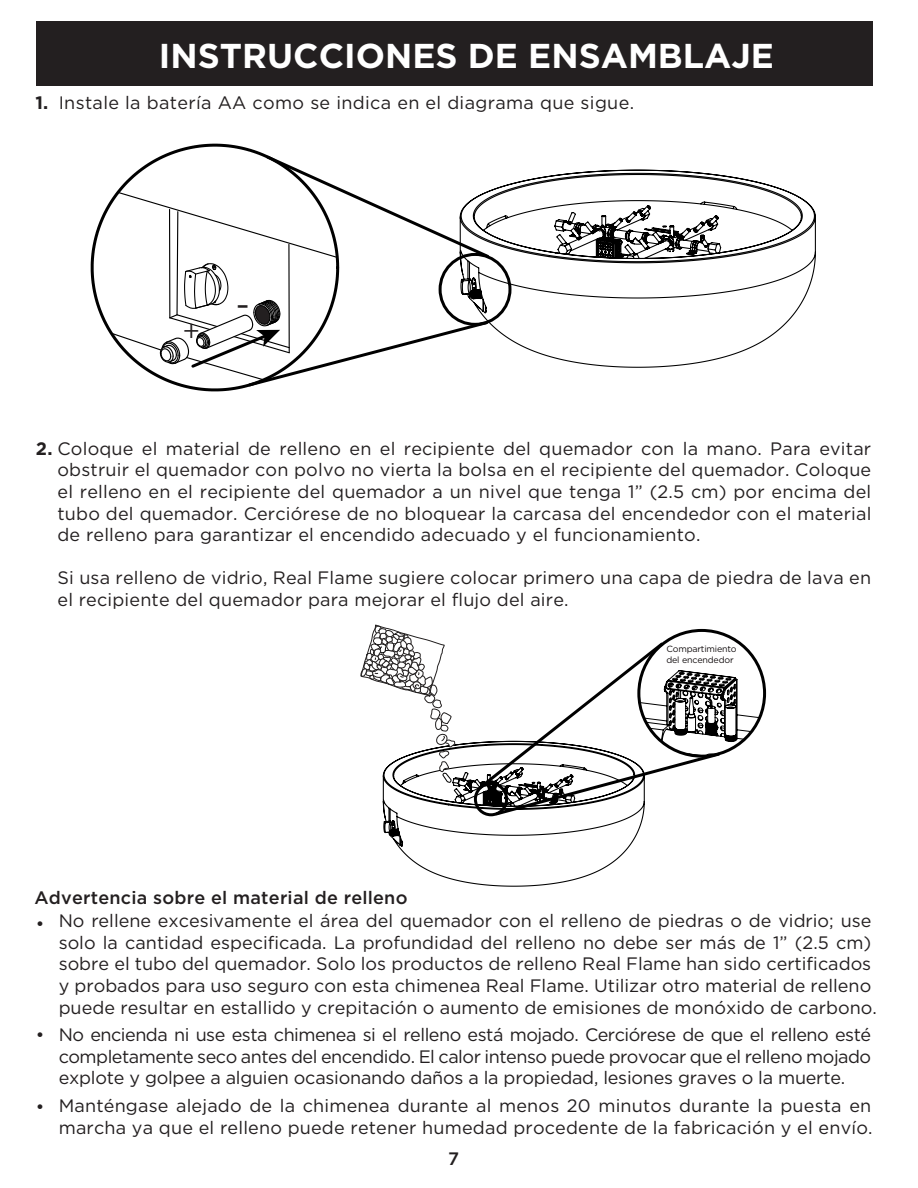
<style>
.page{position:relative;width:918px;height:1188px;background:#fff}
.page>*{position:absolute;margin:0;border:0;box-sizing:border-box;transform-origin:0 0}
.t1{font:39px "Myriad Pro";color:#231f20}
.t2{font:700 34.5px "Gotham";color:#fff}
.t3{font:26.7px "Myriad Pro";color:#231f20}
.t4{font:18px/21.6px "Gotham";letter-spacing:.01em;color:#231f20}
.t5{font:500 18px "Gotham";letter-spacing:.01em;color:#231f20}
.t6{font:9px/10.8px "Gotham";letter-spacing:-.02em;color:#151011}
.s1{font-weight:700}
</style>
<div class="page">
<div style="left:36px;top:21px;width:837px;height:65px;background:#231f20"></div>
<svg style="left:90px;top:143px;width:172px;height:249px"></svg>
<svg style="left:110px;top:153px;width:349px;height:236px"></svg>
<svg style="left:459px;top:169px;width:357px;height:199px"></svg>
<svg style="left:360px;top:624px;width:405px;height:263px"></svg>
<div style="left:637px;top:629px;width:129px;height:129px;border:3px solid #000;border-radius:50%"></div>
<h2 class="t2" style="left:159px;top:33px;width:617px">INSTRUCCIONES DE ENSAMBLAJE</h2>
<p class="t4" style="left:35px;top:91px;width:600px"><span class="s1">1.</span> Instale la batería AA como se indica en el diagrama que sigue.</p>
<h3 class="t3" style="left:183px;top:313px;width:17px">+</h3>
<h1 class="t1" style="left:237px;top:280px;width:13px">-</h1>
<p class="t4" style="left:36px;top:437px;width:837px"><span class="s1">2.</span> Coloque el material de relleno en el recipiente del quemador con la mano. Para evitar</p>
<p class="t4" style="left:58px;top:459px;width:815px;text-align:justify">obstruir el quemador con polvo no vierta la bolsa en el recipiente del quemador. Coloque el relleno en el recipiente del quemador a un nivel que tenga 1” (2.5 cm) por encima del tubo del quemador. Cerciórese de no bloquear la carcasa del encendedor con el material de relleno para garantizar el encendido adecuado y el funcionamiento.</p>
<p class="t4" style="left:58px;top:567px;width:815px">Si usa relleno de vidrio, Real Flame sugiere colocar primero una capa de piedra de lava en el recipiente del quemador para mejorar el flujo del aire.</p>
<p class="t6" style="left:666px;top:644px;width:72px">Compartimiento del encendedor</p>
<p class="t5" style="left:34px;top:885px;width:375px">Advertencia sobre el material de relleno</p>
<p class="t4" style="left:36px;top:913px;width:10px">•</p>
<p class="t4" style="left:59px;top:910px;width:820px">No rellene excesivamente el área del quemador con el relleno de piedras o de vidrio; use solo la cantidad especificada. La profundidad del relleno no debe ser más de 1” (2.5 cm) sobre el tubo del quemador. Solo los productos de relleno Real Flame han sido certificados y probados para uso seguro con esta chimenea Real Flame. Utilizar otro material de relleno puede resultar en estallido y crepitación o aumento de emisiones de monóxido de carbono.</p>
<p class="t4" style="left:59px;top:1024px;width:814px;text-align:justify">No encienda ni use esta chimenea si el relleno está mojado. Cerciórese de que el relleno esté completamente seco antes del encendido. El calor intenso puede provocar que el relleno mojado explote y golpee a alguien ocasionando daños a la propiedad, lesiones graves o la muerte.</p>
<p class="t4" style="left:59px;top:1094px;width:815px">Manténgase alejado de la chimenea durante al menos 20 minutos durante la puesta en marcha ya que el relleno puede retener humedad procedente de la fabricación y el envío.</p>
<p class="t4" style="left:36px;top:1024px;width:10px">•</p>
<p class="t4" style="left:36px;top:1096px;width:10px">•</p>
<p class="t5" style="left:448px;top:1147px;width:12px">7</p>
</div>
